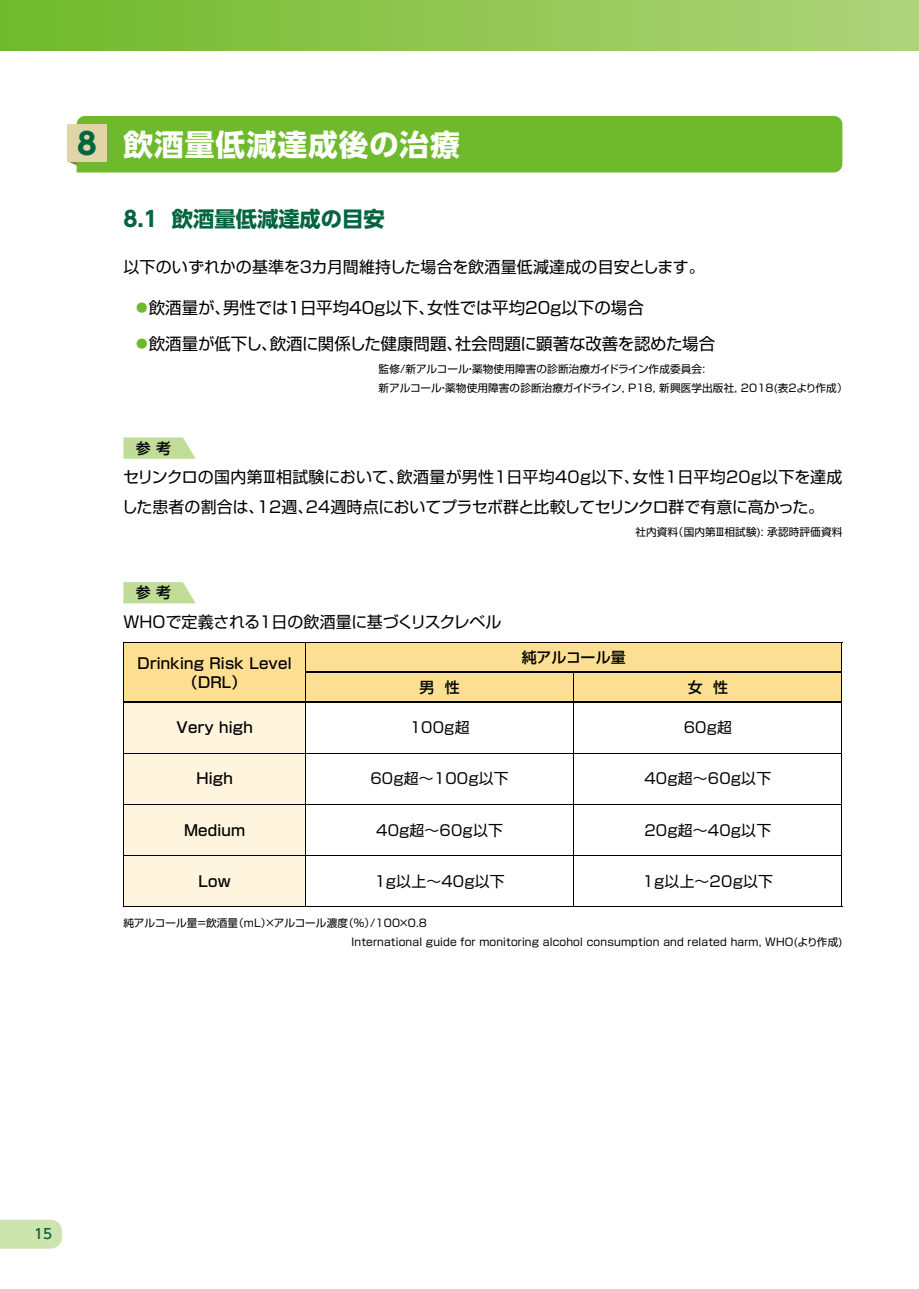
<style>
.page{position:relative;width:919px;height:1289px;background:#fff}
.page>*{position:absolute;margin:0;border:0;box-sizing:border-box;transform-origin:0 0}
.t1{font:700 29.7px "UD Shin Go Pr 6 N";letter-spacing:.03em;color:#fff}
.t2{font:700 21.3px "UD Shin Go Pr 6 N";color:#006540}
.t3{font:16.5px "Shin Go Pr 6 N";color:#000}
.t4{font:15.9px/29.7px "Shin Go Pr 6 N";color:#000}
.t5{font:14.85px "Shin Go Pr 6 N";letter-spacing:.015em;color:#000}
.t6{font:500 14.85px/19.2px "Shin Go Pr 6 N";letter-spacing:.015em;color:#000;text-align:center}
.t7{font:500 13.8px "UD Shin Go Pr 6 N";color:#006540}
.t8{font:10.65px/19.2px "Shin Go Pr 6 N";letter-spacing:.01em;color:#000}
.s1{color:#006540}
.s2{font-size:11.55px;color:#6fba2c}
</style>
<div class="page">
<div style="left:0;top:0;width:918px;height:50px;background:linear-gradient(to right,#70b92b,#b0d37b)"></div>
<div style="left:0;top:1219px;width:62px;height:29px;background:#cee4ae"></div>
<div style="left:67px;top:116px;width:775px;height:56px;background:#6fba2c"></div>
<div style="left:67px;top:124px;width:40px;height:37px;background:#dfd5a7"></div>
<svg style="left:123px;top:437px;width:73px;height:22px;background:#c7e1a4"></svg>
<hr style="left:123px;top:906px;width:182px;height:1px;background:#000">
<hr style="left:305px;top:906px;width:268px;height:1px;background:#000">
<hr style="left:573px;top:906px;width:269px;height:1px;background:#000">
<svg style="left:123px;top:642px;width:719px;height:264px"></svg>
<hr style="left:306px;top:672px;width:267px;height:1px;background:#000">
<hr style="left:573px;top:672px;width:268px;height:1px;background:#000">
<hr style="left:305px;top:701px;width:268px;height:1px;background:#000">
<hr style="left:573px;top:701px;width:268px;height:1px;background:#000">
<hr style="left:841px;top:672px;width:1px;height:30px;background:#000">
<svg style="left:123px;top:582px;width:73px;height:21px;background:#c6e0a2"></svg>
<h1 class="t1" style="left:77px;top:120px;width:384px"><span class="s1">8</span> 飲酒量低減達成後の治療</h1>
<h2 class="t2" style="left:123px;top:201px;width:263px">8.1 飲酒量低減達成の目安</h2>
<h3 class="t4" style="left:123px;top:251px;width:583px">以下のいずれかの基準を3カ月間維持した場合を飲酒量低減達成の目安とします。</h3>
<h3 class="t3" style="left:136px;top:294px;width:509px"><span class="s2">●</span>飲酒量が、男性では１日平均40g以下、女性では平均20g以下の場合</h3>
<h3 class="t3" style="left:136px;top:330px;width:580px"><span class="s2">●</span>飲酒量が低下し、飲酒に関係した健康問題、社会問題に顕著な改善を認めた場合</h3>
<h3 class="t6" style="left:136px;top:437px;width:37px">参 考</h3>
<p class="t8" style="left:378px;top:358px;width:470px">監修/新アルコール・薬物使用障害の診断治療ガイドライン作成委員会:<br>新アルコール・薬物使用障害の診断治療ガイドライン, P18, 新興医学出版社, 2018(表2より作成）</p>
<h3 class="t4" style="left:122px;top:461px;width:722px">セリンクロの国内第Ⅲ相試験において、飲酒量が男性１日平均40g以下、女性1日平均20g以下を達成した患者の割合は、12週、24週時点においてプラセボ群と比較してセリンクロ群で有意に高かった。</h3>
<h3 class="t6" style="left:136px;top:582px;width:37px">参 考</h3>
<h3 class="t4" style="left:123px;top:605px;width:379px">WHOで定義される1日の飲酒量に基づくリスクレベル</h3>
<p class="t8" style="left:635px;top:522px;width:208px">社内資料（国内第Ⅲ相試験): 承認時評価資料</p>
<h3 class="t6" style="left:138px;top:652px;width:155px">Drinking Risk Level（DRL）</h3>
<h3 class="t6" style="left:521px;top:647px;width:105px">純アルコール量</h3>
<h3 class="t6" style="left:419px;top:677px;width:42px">男 性</h3>
<h3 class="t6" style="left:687px;top:677px;width:42px">女 性</h3>
<h3 class="t6" style="left:176px;top:717px;width:78px">Very high</h3>
<h3 class="t5" style="left:409px;top:715px;width:61px">100g超</h3>
<h3 class="t5" style="left:683px;top:715px;width:50px">60g超</h3>
<h3 class="t6" style="left:196px;top:768px;width:38px">High</h3>
<h3 class="t5" style="left:370px;top:766px;width:140px">60g超～100g以下</h3>
<h3 class="t5" style="left:644px;top:766px;width:128px">40g超～60g以下</h3>
<h3 class="t6" style="left:184px;top:819px;width:63px">Medium</h3>
<h3 class="t5" style="left:376px;top:817px;width:128px">40g超～60g以下</h3>
<h3 class="t5" style="left:644px;top:817px;width:128px">20g超～40g以下</h3>
<h3 class="t6" style="left:198px;top:870px;width:34px">Low</h3>
<h3 class="t5" style="left:374px;top:868px;width:132px">1g以上～40g以下</h3>
<h3 class="t5" style="left:642px;top:868px;width:132px">1g以上～20g以下</h3>
<p class="t8" style="left:351px;top:912px;width:492px;text-indent:-228px">純アルコール量=飲酒量（mL）×アルコール濃度（%）/100×0.8<br>International guide for monitoring alcohol consumption and related harm, WHO(より作成)</p>
<p class="t7" style="left:34px;top:1222px;width:20px">15</p>
</div>
